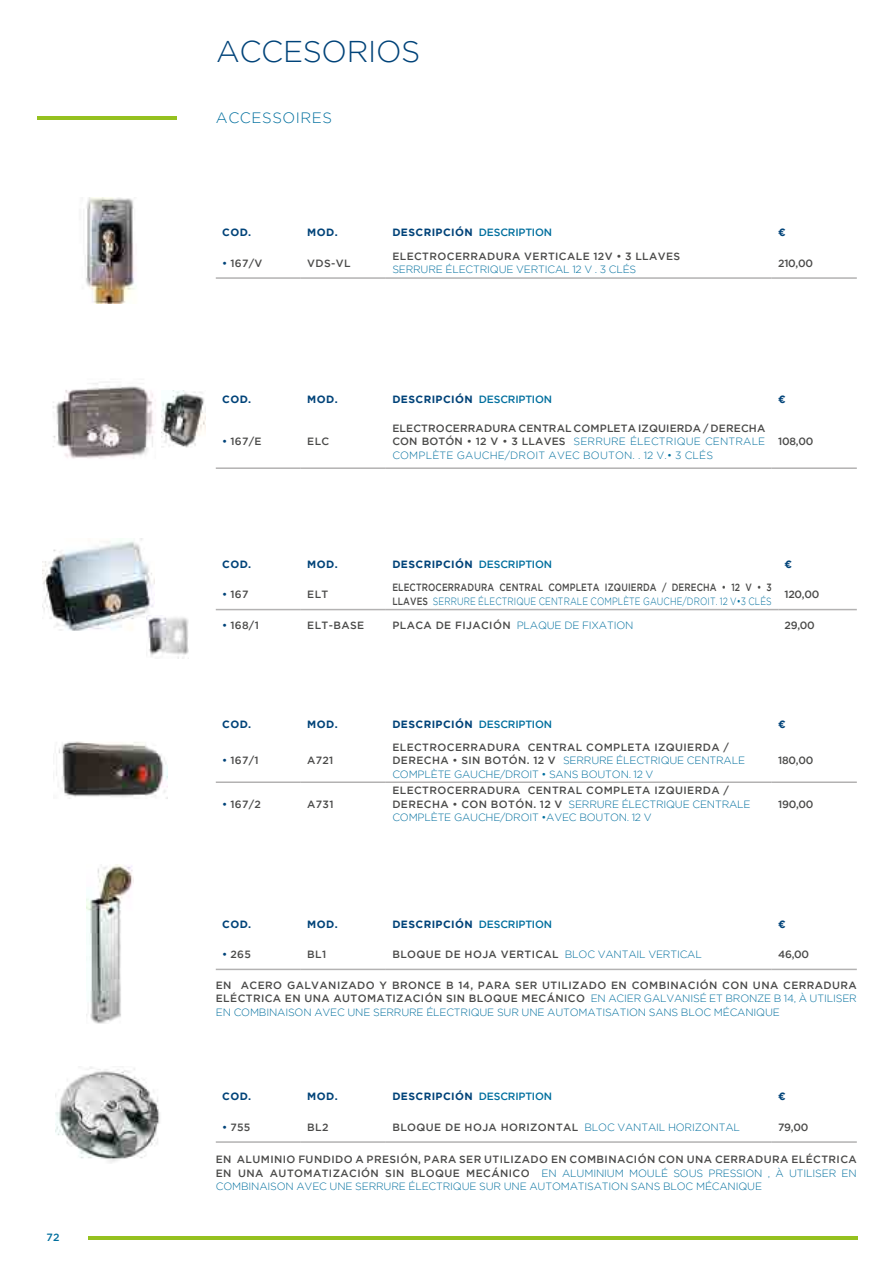
<style>
.page{position:relative;width:893px;height:1263px;background:#fff}
.page>*{position:absolute;margin:0;border:0;box-sizing:border-box;transform-origin:0 0}
.t1{font:300 30px "Gotham";letter-spacing:-.01em;color:#004379}
.t2{font:300 15px "Gotham";letter-spacing:.04em;color:#006f9e}
.t3{font:500 10.5px/13.5px "Gotham";letter-spacing:.04em;color:#4a4a49;text-align:justify}
.t4{font:700 10.5px "Gotham";letter-spacing:.04em;color:#004379}
.t5{font:500 10.5px/13.5px "Gotham";letter-spacing:.015em;color:#4a4a49;scale:.82 1}
.t6{font:300 10.5px "Gotham";letter-spacing:-.015em;color:#006f9e}
.t7{font:500 10.5px "Gotham";color:#006f9e}
.s1{font-weight:500;color:#006f9e}
.s2{color:#004379}
.s3{font-weight:300;color:#006f9e}
.s4{font-weight:500;color:#4a4a49}
</style>
<div class="page">
<hr style="left:88px;top:1236px;width:769px;height:4px;background:#95c11f">
<hr style="left:37px;top:116px;width:140px;height:3px;background:#95c11f">
<hr style="left:216px;top:277px;width:85px;height:2px;background:#b3b2b2">
<hr style="left:301px;top:277px;width:85px;height:2px;background:#b3b2b2">
<hr style="left:386px;top:277px;width:386px;height:2px;background:#b3b2b2">
<hr style="left:772px;top:277px;width:85px;height:2px;background:#b3b2b2">
<hr style="left:216px;top:969px;width:85px;height:1px;background:#b3b2b2">
<hr style="left:301px;top:969px;width:85px;height:1px;background:#b3b2b2">
<hr style="left:386px;top:969px;width:386px;height:1px;background:#b3b2b2">
<hr style="left:772px;top:969px;width:85px;height:1px;background:#b3b2b2">
<hr style="left:216px;top:1141px;width:85px;height:2px;background:#b3b2b2">
<hr style="left:301px;top:1141px;width:85px;height:2px;background:#b3b2b2">
<hr style="left:386px;top:1141px;width:386px;height:2px;background:#b3b2b2">
<hr style="left:772px;top:1141px;width:85px;height:2px;background:#b3b2b2">
<hr style="left:216px;top:609px;width:85px;height:1px;background:#b3b2b2">
<hr style="left:301px;top:609px;width:85px;height:1px;background:#b3b2b2">
<hr style="left:386px;top:609px;width:392px;height:1px;background:#b3b2b2">
<hr style="left:778px;top:609px;width:79px;height:1px;background:#b3b2b2">
<hr style="left:216px;top:467px;width:85px;height:2px;background:#b3b2b2">
<hr style="left:301px;top:467px;width:85px;height:2px;background:#b3b2b2">
<hr style="left:386px;top:467px;width:386px;height:2px;background:#b3b2b2">
<hr style="left:772px;top:467px;width:85px;height:2px;background:#b3b2b2">
<hr style="left:216px;top:781px;width:85px;height:2px;background:#b3b2b2">
<hr style="left:301px;top:781px;width:85px;height:2px;background:#b3b2b2">
<hr style="left:386px;top:781px;width:386px;height:2px;background:#b3b2b2">
<hr style="left:772px;top:781px;width:85px;height:2px;background:#b3b2b2">
<img style="left:85px;top:198px;width:50px;height:106px">
<img style="left:55px;top:1066px;width:105px;height:97px">
<img style="left:56px;top:741px;width:111px;height:58px">
<img style="left:86px;top:864px;width:48px;height:159px">
<img style="left:43px;top:539px;width:112px;height:92px">
<img style="left:53px;top:383px;width:103px;height:76px">
<img style="left:146px;top:616px;width:42px;height:43px">
<img style="left:161px;top:390px;width:44px;height:58px">
<p class="t7" style="left:47px;top:1231px;width:15px">72</p>
<h1 class="t1" style="left:216px;top:35px;width:206px">ACCESORIOS</h1>
<h2 class="t2" style="left:216px;top:110px;width:118px">ACCESSOIRES</h2>
<p class="t4" style="left:222px;top:226px;width:31px">COD.</p>
<p class="t4" style="left:307px;top:226px;width:32px">MOD.</p>
<p class="t4" style="left:392px;top:226px;width:161px">DESCRIPCIÓN <span class="s1">DESCRIPTION</span></p>
<p class="t4" style="left:778px;top:226px;width:9px">¤</p>
<p class="t3" style="left:222px;top:256px;width:42px"><span class="s2">•</span> 167/V</p>
<p class="t3" style="left:307px;top:256px;width:45px">VDS-VL</p>
<p class="t3" style="left:392px;top:249px;width:290px">ELECTROCERRADURA VERTICALE 12V • 3 LLAVES</p>
<p class="t6" style="left:392px;top:264px;width:245px">SERRURE ÉLECTRIQUE VERTICAL 12 V . 3 CLÉS</p>
<p class="t3" style="left:778px;top:256px;width:36px">210,00</p>
<p class="t4" style="left:222px;top:393px;width:31px">COD.</p>
<p class="t4" style="left:307px;top:393px;width:32px">MOD.</p>
<p class="t4" style="left:392px;top:393px;width:161px">DESCRIPCIÓN <span class="s1">DESCRIPTION</span></p>
<p class="t4" style="left:778px;top:393px;width:9px">¤</p>
<p class="t3" style="left:222px;top:434px;width:41px"><span class="s2">•</span> 167/E</p>
<p class="t3" style="left:307px;top:434px;width:24px">ELC</p>
<p class="t3" style="left:392px;top:421px;width:374px">ELECTROCERRADURA CENTRAL COMPLETA IZQUIERDA / DERECHA CON BOTÓN • 12 V • 3 LLAVES <span class="s3">SERRURE ÉLECTRIQUE CENTRALE COMPLÈTE GAUCHE/DROIT AVEC BOUTON. . 12 V.• 3 CLÉS</span></p>
<p class="t3" style="left:778px;top:434px;width:37px">108,00</p>
<p class="t4" style="left:222px;top:558px;width:31px">COD.</p>
<p class="t4" style="left:307px;top:558px;width:32px">MOD.</p>
<p class="t4" style="left:392px;top:558px;width:161px">DESCRIPCIÓN <span class="s1">DESCRIPTION</span></p>
<p class="t4" style="left:784px;top:558px;width:9px">¤</p>
<p class="t3" style="left:222px;top:587px;width:28px"><span class="s2">•</span> 167</p>
<p class="t3" style="left:307px;top:587px;width:23px">ELT</p>
<p class="t5" style="left:392px;top:581px;width:464px">ELECTROCERRADURA CENTRAL COMPLETA IZQUIERDA / DERECHA • 12 V • 3<br>LLAVES <span class="s3">SERRURE ÉLECTRIQUE CENTRALE COMPLÈTE GAUCHE/DROIT. 12 V•3 CLÉS</span></p>
<p class="t3" style="left:784px;top:587px;width:36px">120,00</p>
<p class="t3" style="left:222px;top:618px;width:38px"><span class="s2">•</span> 168/1</p>
<p class="t3" style="left:307px;top:618px;width:58px">ELT-BASE</p>
<p class="t6" style="left:392px;top:619px;width:243px"><span class="s4">PLACA DE FIJACIÓN</span> PLAQUE DE FIXATION</p>
<p class="t3" style="left:784px;top:618px;width:32px">29,00</p>
<p class="t4" style="left:222px;top:718px;width:31px">COD.</p>
<p class="t4" style="left:307px;top:718px;width:32px">MOD.</p>
<p class="t4" style="left:392px;top:718px;width:161px">DESCRIPCIÓN <span class="s1">DESCRIPTION</span></p>
<p class="t4" style="left:778px;top:718px;width:9px">¤</p>
<p class="t3" style="left:222px;top:754px;width:38px"><span class="s2">•</span> 167/1</p>
<p class="t3" style="left:307px;top:754px;width:28px">A721</p>
<p class="t3" style="left:392px;top:740px;width:354px;text-align:left">ELECTROCERRADURA CENTRAL COMPLETA IZQUIERDA /<br>DERECHA • SIN BOTÓN. 12 V <span class="s3">SERRURE ÉLECTRIQUE CENTRALE<br>COMPLÈTE GAUCHE/DROIT • SANS BOUTON. 12 V</span></p>
<p class="t3" style="left:778px;top:754px;width:37px">180,00</p>
<p class="t3" style="left:222px;top:797px;width:40px"><span class="s2">•</span> 167/2</p>
<p class="t3" style="left:307px;top:797px;width:28px">A731</p>
<p class="t3" style="left:392px;top:783px;width:360px;text-align:left">ELECTROCERRADURA CENTRAL COMPLETA IZQUIERDA /<br>DERECHA • CON BOTÓN. 12 V <span class="s3">SERRURE ÉLECTRIQUE CENTRALE<br>COMPLÈTE GAUCHE/DROIT •AVEC BOUTON. 12 V</span></p>
<p class="t3" style="left:778px;top:797px;width:37px">190,00</p>
<p class="t4" style="left:222px;top:918px;width:31px">COD.</p>
<p class="t4" style="left:307px;top:918px;width:32px">MOD.</p>
<p class="t4" style="left:392px;top:918px;width:161px">DESCRIPCIÓN <span class="s1">DESCRIPTION</span></p>
<p class="t4" style="left:778px;top:918px;width:9px">¤</p>
<p class="t3" style="left:222px;top:947px;width:30px"><span class="s2">•</span> 265</p>
<p class="t3" style="left:307px;top:947px;width:20px">BL1</p>
<p class="t3" style="left:392px;top:947px;width:311px">BLOQUE DE HOJA VERTICAL <span class="s3">BLOC VANTAIL VERTICAL</span></p>
<p class="t3" style="left:778px;top:947px;width:33px">46,00</p>
<p class="t3" style="left:216px;top:978px;width:642px">EN ACERO GALVANIZADO Y BRONCE B 14, PARA SER UTILIZADO EN COMBINACIÓN CON UNA CERRADURA ELÉCTRICA EN UNA AUTOMATIZACIÓN SIN BLOQUE MECÁNICO <span class="s3">EN ACIER GALVANISÉ ET BRONZE B 14, À UTILISER EN COMBINAISON AVEC UNE SERRURE ÉLECTRIQUE SUR UNE AUTOMATISATION SANS BLOC MÉCANIQUE</span></p>
<p class="t4" style="left:222px;top:1090px;width:31px">COD.</p>
<p class="t4" style="left:307px;top:1090px;width:32px">MOD.</p>
<p class="t4" style="left:392px;top:1090px;width:161px">DESCRIPCIÓN <span class="s1">DESCRIPTION</span></p>
<p class="t4" style="left:778px;top:1090px;width:9px">¤</p>
<p class="t3" style="left:222px;top:1120px;width:30px"><span class="s2">•</span> 755</p>
<p class="t3" style="left:307px;top:1120px;width:23px">BL2</p>
<p class="t3" style="left:392px;top:1120px;width:349px">BLOQUE DE HOJA HORIZONTAL <span class="s3">BLOC VANTAIL HORIZONTAL</span></p>
<p class="t3" style="left:778px;top:1120px;width:32px">79,00</p>
<p class="t3" style="left:216px;top:1152px;width:642px">EN ALUMINIO FUNDIDO A PRESIÓN, PARA SER UTILIZADO EN COMBINACIÓN CON UNA CERRADURA ELÉCTRICA EN UNA AUTOMATIZACIÓN SIN BLOQUE MECÁNICO <span class="s3">EN ALUMINIUM MOULÉ SOUS PRESSION , À UTILISER EN COMBINAISON AVEC UNE SERRURE ÉLECTRIQUE SUR UNE AUTOMATISATION SANS BLOC MÉCANIQUE</span></p>
</div>
